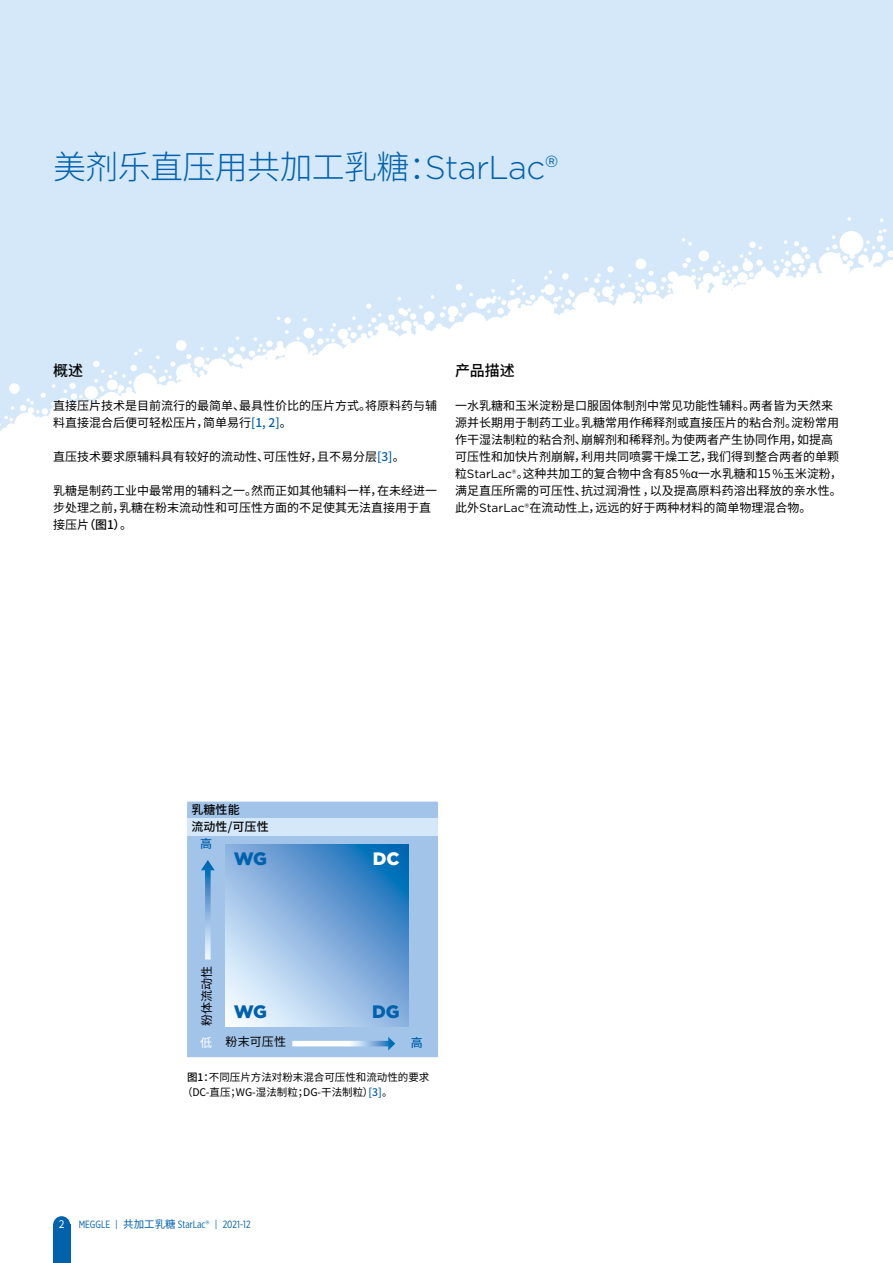
<style>
.page{position:relative;width:893px;height:1263px;background:#fff}
.page>*{position:absolute;margin:0;border:0;box-sizing:border-box;transform-origin:0 0}
.t1{font:300 33px "Noto Sans CJ Ksc";letter-spacing:-.02em;color:#0061ad}
.t2{font:900 18px "Gotham";color:#0061ad}
.t3{font:900 18px "Gotham";color:#fff}
.t4{font:500 15px "Noto Sans CJ Ksc";letter-spacing:-.005em;color:#000}
.t5{font:12px/17px "Noto Sans CJ Ksc";color:#000}
.t6{font:500 12px/17px "Noto Sans CJ Ksc";letter-spacing:.01em;color:#000}
.t7{font:500 12px "Noto Sans CJ Ksc";color:#0061ad}
.t8{font:10.5px/15px "Noto Sans CJ Ksc";color:#000}
.t9{font:10.5px "Gotham X Narrow";color:#0061ad}
.t10{font:10.5px "Noto Sans CJ Ksc";color:#fff}
.s1{font-family:"Gotham"}
.s2{font-weight:500;color:#0061ad}
.s3{font-weight:500}
.s4{color:#fff}
.s5{font-family:"Noto Sans CJ Ksc"}
</style>
<div class="page">
<div style="left:0;top:0;width:893px;height:455px;background:#d4e8f9"></div>
<svg style="left:0;top:217px;width:893px;height:238px;fill:#fff"></svg>
<div style="left:53px;top:1225px;width:17px;height:38px;background:#0061ad"></div>
<div style="left:53px;top:1216px;width:17px;height:17px;background:#0061ad;border-radius:50%"></div>
<div style="left:187px;top:801px;width:251px;height:256px;background:#a3c4e9"></div>
<div style="left:187px;top:819px;width:251px;height:17px;background:#d4e8f9"></div>
<svg style="left:201px;top:860px;width:14px;height:99px"></svg>
<svg style="left:292px;top:1037px;width:103px;height:13px"></svg>
<svg style="left:225px;top:844px;width:183px;height:183px;background:#86b2dd"></svg>
<h1 class="t1" style="left:53px;top:149px;width:507px">美剂乐直压用共加工乳糖：<span class="s1">StarLac®</span></h1>
<p class="t4" style="left:53px;top:362px;width:31px">概述</p>
<p class="t5" style="left:53px;top:398px;width:386px">直接压片技术是目前流行的最简单、最具性价比的压片方式。将原料药与辅料直接混合后便可轻松压片，简单易行<span class="s2">[1, 2]</span>。</p>
<p class="t5" style="left:53px;top:449px;width:353px">直压技术要求原辅料具有较好的流动性、可压性好，且不易分层<span class="s2">[3]</span>。</p>
<p class="t5" style="left:53px;top:483px;width:386px">乳糖是制药工业中最常用的辅料之一。然而正如其他辅料一样，在未经进一步处理之前，乳糖在粉末流动性和可压性方面的不足使其无法直接用于直接压片<span class="s3">（图1）</span>。</p>
<p class="t4" style="left:455px;top:362px;width:61px">产品描述</p>
<p class="t5" style="left:455px;top:398px;width:388px">一水乳糖和玉米淀粉是口服固体制剂中常见功能性辅料。两者皆为天然来源并长期用于制药工业。乳糖常用作稀释剂或直接压片的粘合剂。淀粉常用作干湿法制粒的粘合剂、崩解剂和稀释剂。为使两者产生协同作用，如提高可压性和加快片剂崩解，利用共同喷雾干燥工艺，我们得到整合两者的单颗粒<span class="s1">StarLac®</span>。这种共加工的复合物中含有85%α一水乳糖和15%玉米淀粉，满足直压所需的可压性、抗过润滑性 ，以及提高原料药溶出释放的亲水性。此外<span class="s1">StarLac®</span>在流动性上，远远的好于两种材料的简单物理混合物。</p>
<p class="t6" style="left:191px;top:801px;width:79px">乳糖性能<br>流动性/可压性</p>
<p class="t7" style="left:200px;top:837px;width:13px">高</p>
<h2 class="t2" style="left:234px;top:846px;width:35px">WG</h2>
<h2 class="t3" style="left:373px;top:846px;width:28px">DC</h2>
<p class="t5" style="left:198px;top:1026px;width:62px;rotate:-90deg">粉体流动性</p>
<p class="t5" style="left:200px;top:1034px;width:87px"><span class="s4">低</span> 粉末可压性</p>
<p class="t7" style="left:411px;top:1035px;width:13px">高</p>
<h2 class="t2" style="left:234px;top:1000px;width:35px">WG</h2>
<h2 class="t2" style="left:372px;top:1000px;width:29px">DG</h2>
<p class="t8" style="left:182px;top:1070px;width:249px;text-indent:5px"><span class="s3">图1：</span>不同压片方法对粉末混合可压性和流动性的要求（DC-直压；WG-湿法制粒；DG-干法制粒）<span class="s2">[3]</span>。</p>
<p class="t10" style="left:59px;top:1218px;width:7px">2</p>
<p class="t9" style="left:79px;top:1218px;width:173px">MEGGLE | <span class="s5">共加工乳糖</span> StarLac<span class="s1">®</span> | 2021-12</p>
</div>
